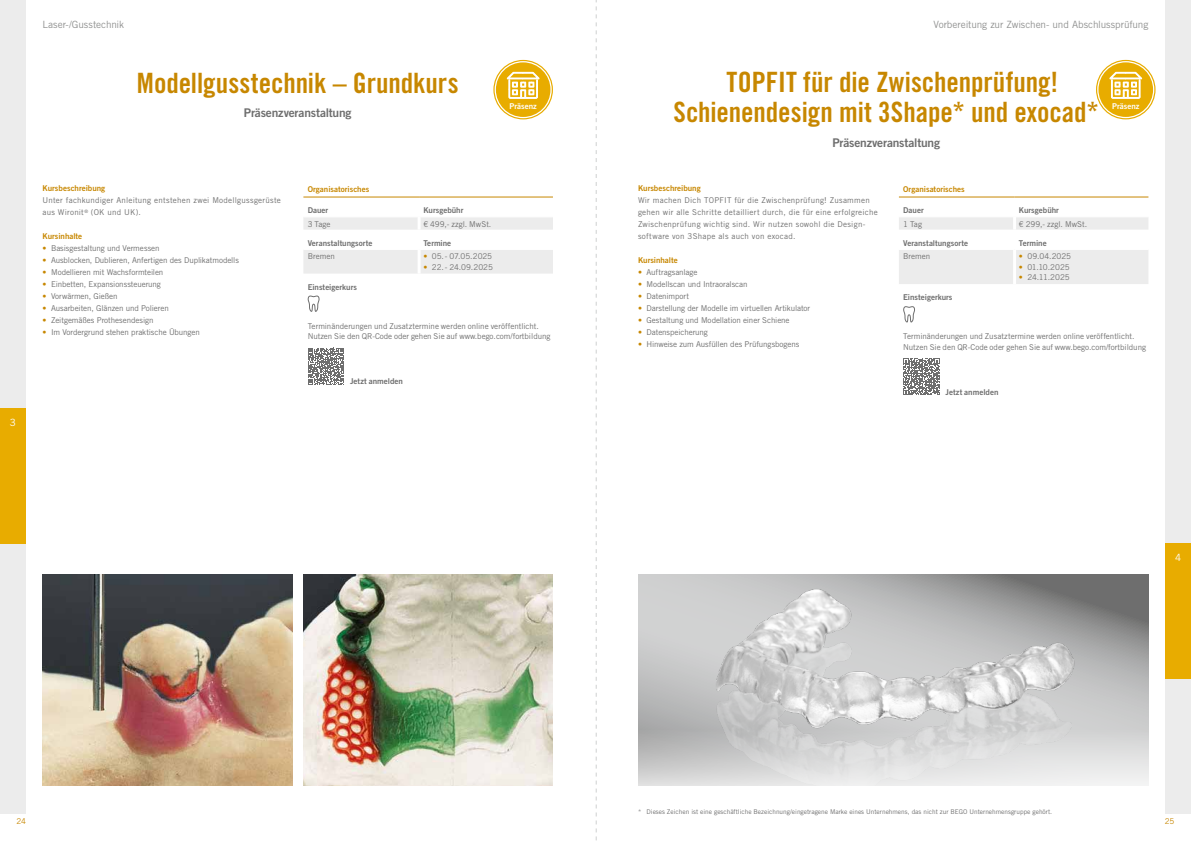
<style>
.page{position:relative;width:1191px;height:842px;background:#fff}
.page>*{position:absolute;margin:0;border:0;box-sizing:border-box;transform-origin:0 0}
.t1{font:28px/30px "Trade Gothic LT Std Bd Cn 20";letter-spacing:-.005em;color:#c78700;text-align:center}
.t2{font:12px "Trade Gothic LT Pro Bd 2";letter-spacing:-.015em;color:#6e6e6e}
.t3{font:10px "Trade Gothic LT Pro";letter-spacing:-.01em;color:#919291}
.t4{font:10px "Trade Gothic LT Pro";color:#fff}
.t5{font:8px/10.5px "Trade Gothic LT Pro";letter-spacing:-.005em;color:#6e6e6e}
.t6{font:8px/12px "Trade Gothic LT Pro";letter-spacing:.025em;color:#6e6e6e}
.t7{font:8px "Trade Gothic LT Pro Bd 2";color:#6e6e6e}
.t8{font:8px "Trade Gothic LT Pro Bd 2";color:#c78700}
.t9{font:8px/12px "Trade Gothic LT Pro";letter-spacing:.03em;color:#6e6e6e}
.t10{font:8px "Trade Gothic LT Pro Bd 2";color:#fff}
.t11{font:8px "Trade Gothic LT Pro";color:#c78700}
.t12{font:6.5px "Trade Gothic LT Pro";color:#6e6e6e}
.s1{color:#c78700}
</style>
<div class="page">
<div style="left:0;top:0;width:26px;height:814px;background:#ececec"></div>
<div style="left:1165px;top:0;width:26px;height:814px;background:#ececec"></div>
<svg style="left:303px;top:217px;width:250px;height:57px"></svg>
<hr style="left:417px;top:216px;width:3px;height:14px;background:#fff">
<hr style="left:417px;top:250px;width:3px;height:24px;background:#fff">
<hr style="left:303px;top:249px;width:116px;height:1px;background:#fff">
<hr style="left:419px;top:249px;width:134px;height:1px;background:#fff">
<hr style="left:303px;top:197px;width:116px;height:1px;background:#c78700">
<hr style="left:419px;top:197px;width:134px;height:1px;background:#c78700">
<svg style="left:308px;top:348px;width:36px;height:37px"></svg>
<svg style="left:494px;top:61px;width:58px;height:58px"></svg>
<div style="left:493px;top:60px;width:60px;height:59px;border:1px solid #e8ac00;border-radius:50%"></div>
<div style="left:496px;top:62px;width:54px;height:55px;background:#e8ac00;border-radius:50%"></div>
<svg style="left:507px;top:72px;width:32px;height:27px"></svg>
<svg style="left:899px;top:217px;width:249px;height:67px"></svg>
<hr style="left:1013px;top:216px;width:3px;height:14px;background:#fff">
<hr style="left:1013px;top:250px;width:3px;height:34px;background:#fff">
<hr style="left:899px;top:249px;width:115px;height:1px;background:#fff">
<hr style="left:1014px;top:249px;width:134px;height:1px;background:#fff">
<hr style="left:899px;top:196px;width:115px;height:1px;background:#c78700">
<hr style="left:1014px;top:196px;width:134px;height:1px;background:#c78700">
<svg style="left:903px;top:358px;width:37px;height:37px"></svg>
<svg style="left:1096px;top:60px;width:59px;height:59px"></svg>
<div style="left:1096px;top:60px;width:59px;height:59px;border:1px solid #e8ac00;border-radius:50%"></div>
<div style="left:1098px;top:62px;width:55px;height:55px;background:#e8ac00;border-radius:50%"></div>
<svg style="left:1109px;top:72px;width:32px;height:27px"></svg>
<div style="left:0;top:408px;width:26px;height:135px;background:#e8ac00"></div>
<div style="left:1165px;top:543px;width:26px;height:135px;background:#e8ac00"></div>
<svg style="left:307px;top:295px;width:13px;height:17px"></svg>
<svg style="left:903px;top:306px;width:12px;height:17px"></svg>
<svg style="left:638px;top:574px;width:511px;height:211px;background:#bbb"></svg>
<img style="left:703px;top:574px;width:381px;height:211px">
<img style="left:43px;top:574px;width:249px;height:211px">
<img style="left:303px;top:574px;width:250px;height:211px">
<svg style="left:595px;top:0;width:1px;height:840px"></svg>
<p class="t4" style="left:10px;top:416px;width:8px">3</p>
<p class="t3" style="left:43px;top:19px;width:83px">Laser-/Gusstechnik</p>
<h1 class="t1" style="left:137px;top:67px;width:323px">Modellgusstechnik – Grundkurs</h1>
<h2 class="t2" style="left:244px;top:105px;width:109px">Präsenzveranstaltung</h2>
<p class="t10" style="left:509px;top:101px;width:29px">Präsenz</p>
<p class="t8" style="left:43px;top:184px;width:64px">Kursbeschreibung</p>
<p class="t9" style="left:43px;top:194px;width:240px">Unter fachkundiger Anleitung entstehen zwei Modellgussgerüste aus Wironit<sup>®</sup> (OK und UK).</p>
<p class="t8" style="left:43px;top:232px;width:41px">Kursinhalte</p>
<p class="t5" style="left:43px;top:243px;width:119px"><span class="s1">•</span> Basisgestaltung und Vermessen</p>
<p class="t5" style="left:43px;top:255px;width:198px"><span class="s1">•</span> Ausblocken, Dublieren, Anfertigen des Duplikatmodells</p>
<p class="t5" style="left:43px;top:267px;width:122px"><span class="s1">•</span> Modellieren mit Wachsformteilen</p>
<p class="t5" style="left:43px;top:279px;width:120px"><span class="s1">•</span> Einbetten, Expansionssteuerung</p>
<p class="t5" style="left:43px;top:291px;width:76px"><span class="s1">•</span> Vorwärmen, Gießen</p>
<p class="t5" style="left:43px;top:303px;width:128px"><span class="s1">•</span> Ausarbeiten, Glänzen und Polieren</p>
<p class="t5" style="left:43px;top:315px;width:112px"><span class="s1">•</span> Zeitgemäßes Prothesendesign</p>
<p class="t5" style="left:43px;top:327px;width:159px"><span class="s1">•</span> Im Vordergrund stehen praktische Übungen</p>
<p class="t8" style="left:308px;top:184px;width:63px">Organisatorisches</p>
<p class="t7" style="left:308px;top:205px;width:22px">Dauer</p>
<p class="t7" style="left:423px;top:205px;width:42px">Kursgebühr</p>
<p class="t5" style="left:308px;top:219px;width:24px">3 Tage</p>
<p class="t5" style="left:423px;top:219px;width:70px">€ 499,- zzgl. MwSt.</p>
<p class="t7" style="left:308px;top:238px;width:66px">Veranstaltungsorte</p>
<p class="t7" style="left:423px;top:238px;width:29px">Termine</p>
<p class="t5" style="left:308px;top:251px;width:29px">Bremen</p>
<p class="t5" style="left:423px;top:251px;width:70px"><span class="s1">•</span> 05.- 07.05.2025</p>
<p class="t5" style="left:423px;top:262px;width:71px"><span class="s1">•</span> 22.- 24.09.2025</p>
<p class="t7" style="left:308px;top:282px;width:51px">Einsteigerkurs</p>
<p class="t5" style="left:308px;top:321px;width:244px">Terminänderungen und Zusatztermine werden online veröffentlicht.<br>Nutzen Sie den QR-Code oder gehen Sie auf www.bego.com/fortbildung</p>
<p class="t7" style="left:350px;top:377px;width:54px">Jetzt anmelden</p>
<p class="t3" style="left:933px;top:19px;width:216px">Vorbereitung zur Zwischen- und Abschlussprüfung</p>
<h1 class="t1" style="left:673px;top:67px;width:427px">TOPFIT für die Zwischenprüfung!<br>Schienendesign mit 3Shape* und exocad*</h1>
<h2 class="t2" style="left:832px;top:135px;width:109px">Präsenzveranstaltung</h2>
<p class="t10" style="left:1112px;top:101px;width:29px">Präsenz</p>
<p class="t8" style="left:638px;top:184px;width:64px">Kursbeschreibung</p>
<p class="t6" style="left:638px;top:194px;width:241px">Wir machen Dich TOPFIT für die Zwischenprüfung! Zusammen gehen wir alle Schritte detailliert durch, die für eine erfolgreiche Zwischenprüfung wichtig sind. Wir nutzen sowohl die Design&shy;software von 3Shape als auch von exocad.</p>
<p class="t8" style="left:638px;top:256px;width:41px">Kursinhalte</p>
<p class="t5" style="left:638px;top:267px;width:61px"><span class="s1">•</span> Auftragsanlage</p>
<p class="t5" style="left:638px;top:279px;width:111px"><span class="s1">•</span> Modellscan und Intraoralscan</p>
<p class="t5" style="left:638px;top:291px;width:52px"><span class="s1">•</span> Datenimport</p>
<p class="t5" style="left:638px;top:303px;width:174px"><span class="s1">•</span> Darstellung der Modelle im virtuellen Artikulator</p>
<p class="t5" style="left:638px;top:315px;width:153px"><span class="s1">•</span> Gestaltung und Modellation einer Schiene</p>
<p class="t5" style="left:638px;top:327px;width:71px"><span class="s1">•</span> Datenspeicherung</p>
<p class="t5" style="left:638px;top:339px;width:163px"><span class="s1">•</span> Hinweise zum Ausfüllen des Prüfungsbogens</p>
<p class="t8" style="left:903px;top:184px;width:63px">Organisatorisches</p>
<p class="t7" style="left:903px;top:205px;width:22px">Dauer</p>
<p class="t7" style="left:1018px;top:205px;width:42px">Kursgebühr</p>
<p class="t5" style="left:903px;top:219px;width:20px">1 Tag</p>
<p class="t5" style="left:1018px;top:219px;width:70px">€ 299,- zzgl. MwSt.</p>
<p class="t7" style="left:903px;top:238px;width:66px">Veranstaltungsorte</p>
<p class="t7" style="left:1018px;top:238px;width:29px">Termine</p>
<p class="t5" style="left:903px;top:251px;width:29px">Bremen</p>
<p class="t5" style="left:1018px;top:251px;width:54px"><span class="s1">•</span> 09.04.2025</p>
<p class="t5" style="left:1018px;top:262px;width:52px"><span class="s1">•</span> 01.10.2025</p>
<p class="t5" style="left:1018px;top:272px;width:52px"><span class="s1">•</span> 24.11.2025</p>
<p class="t7" style="left:903px;top:293px;width:51px">Einsteigerkurs</p>
<p class="t5" style="left:903px;top:331px;width:244px">Terminänderungen und Zusatztermine werden online veröffentlicht.<br>Nutzen Sie den QR-Code oder gehen Sie auf www.bego.com/fortbildung</p>
<p class="t7" style="left:945px;top:387px;width:54px">Jetzt anmelden</p>
<p class="t4" style="left:1175px;top:551px;width:8px">4</p>
<p class="t12" style="left:638px;top:808px;width:416px">* Dieses Zeichen ist eine geschäftliche Bezeichnung/eingetragene Marke eines Unternehmens, das nicht zur BEGO Unternehmensgruppe gehört.</p>
<p class="t11" style="left:16px;top:816px;width:11px">24</p>
<p class="t11" style="left:1164px;top:816px;width:11px">25</p>
</div>
